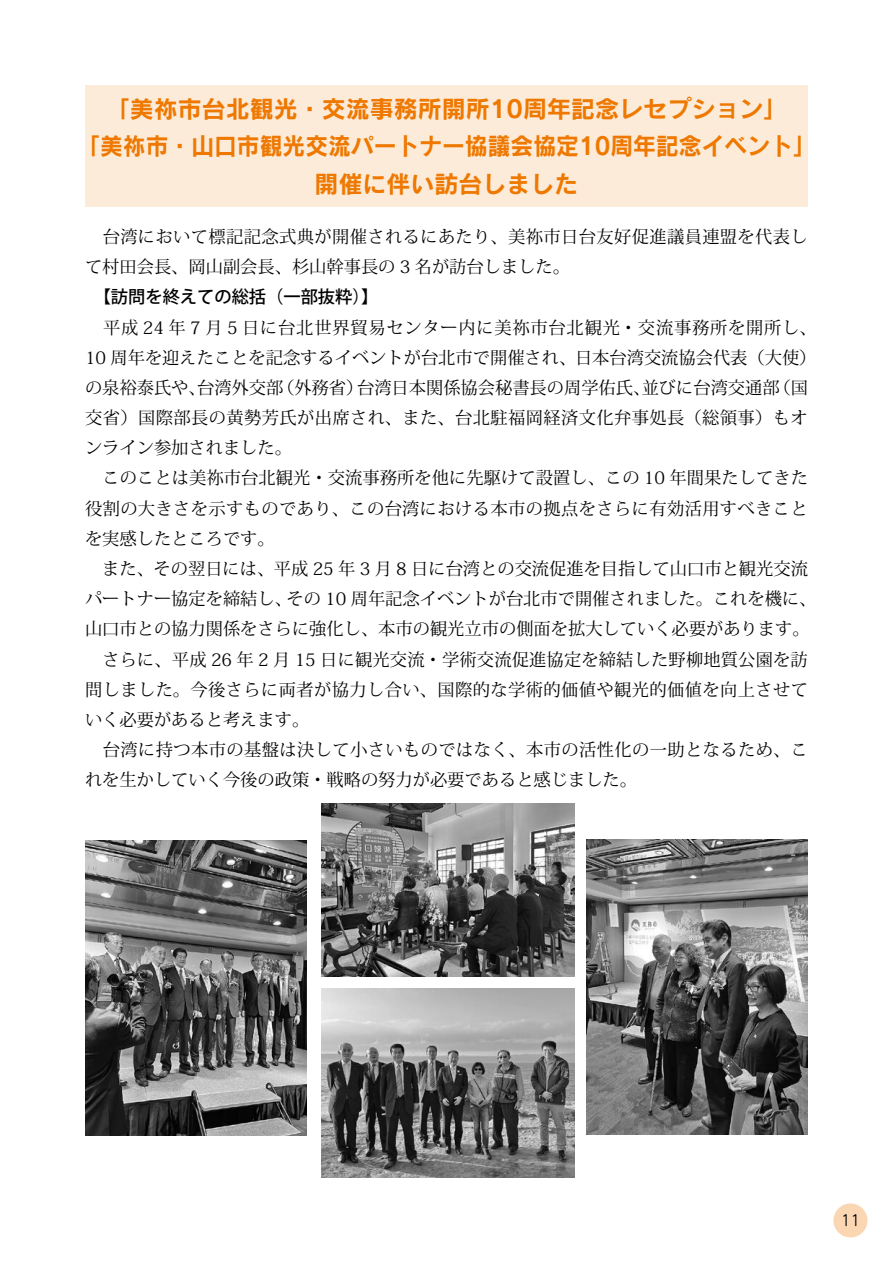
<style>
.page{position:relative;width:893px;height:1263px;background:#fff}
.page>*{position:absolute;margin:0;border:0;box-sizing:border-box;transform-origin:0 0}
.t1{font:24px/37.5px "Rodin Pro B";color:#ee7800;text-align:center}
.t2{font:17.25px/30.2px "Koz Min Pro";letter-spacing:.005em;color:#000}
.t3{font:17.25px/30.2px "Koz Min Pro";letter-spacing:.025em;color:#000}
.t4{font:500 17.25px "Koz Go Pro";color:#000}
.t5{font:15px "Seurat Pro M";color:#000}
</style>
<div class="page">
<div style="left:833px;top:1203px;width:34px;height:34px;background:#fad6b3;border-radius:50%"></div>
<div style="left:85px;top:85px;width:723px;height:122px;background:#fcebd9"></div>
<img style="left:85px;top:841px;width:221px;height:295px">
<img style="left:322px;top:804px;width:253px;height:172px">
<img style="left:322px;top:988px;width:253px;height:190px">
<img style="left:587px;top:840px;width:221px;height:294px">
<h1 class="t1" style="left:76px;top:89px;width:742px">「美祢市台北観光・交流事務所開所10周年記念レセプション」<br>「美祢市・山口市観光交流パートナー協議会協定10周年記念イベント」開催に伴い訪台しました</h1>
<p class="t3" style="left:85px;top:221px;width:724px">　台湾において標記記念式典が開催されるにあたり、美祢市日台友好促進議員連盟を代表して村田会長、岡山副会長、杉山幹事長の 3 名が訪台しました。</p>
<p class="t4" style="left:85px;top:286px;width:295px">　【訪問を終えての総括（一部抜粋）】</p>
<p class="t2" style="left:85px;top:311px;width:733px">　平成 24 年 7 月 5 日に台北世界貿易センター内に美祢市台北観光・交流事務所を開所し、10 周年を迎えたことを記念するイベントが台北市で開催され、日本台湾交流協会代表（大使）の泉裕泰氏や、台湾外交部（外務省）台湾日本関係協会秘書長の周学佑氏、並びに台湾交通部（国交省）国際部長の黄勢芳氏が出席され、また、台北駐福岡経済文化弁事処長（総領事）もオンライン参加されました。<br>　このことは美祢市台北観光・交流事務所を他に先駆けて設置し、この 10 年間果たしてきた役割の大きさを示すものであり、この台湾における本市の拠点をさらに有効活用すべきことを実感したところです。<br>　また、その翌日には、平成 25 年 3 月 8 日に台湾との交流促進を目指して山口市と観光交流パートナー協定を締結し、その 10 周年記念イベントが台北市で開催されました。これを機に、山口市との協力関係をさらに強化し、本市の観光立市の側面を拡大していく必要があります。　さらに、平成 26 年 2 月 15 日に観光交流・学術交流促進協定を締結した野柳地質公園を訪問しました。今後さらに両者が協力し合い、国際的な学術的価値や観光的価値を向上させていく必要があると考えます。<br>　台湾に持つ本市の基盤は決して小さいものではなく、本市の活性化の一助となるため、これを生かしていく今後の政策・戦略の努力が必要であると感じました。</p>
<p class="t5" style="left:841px;top:1210px;width:21px">11</p>
</div>
